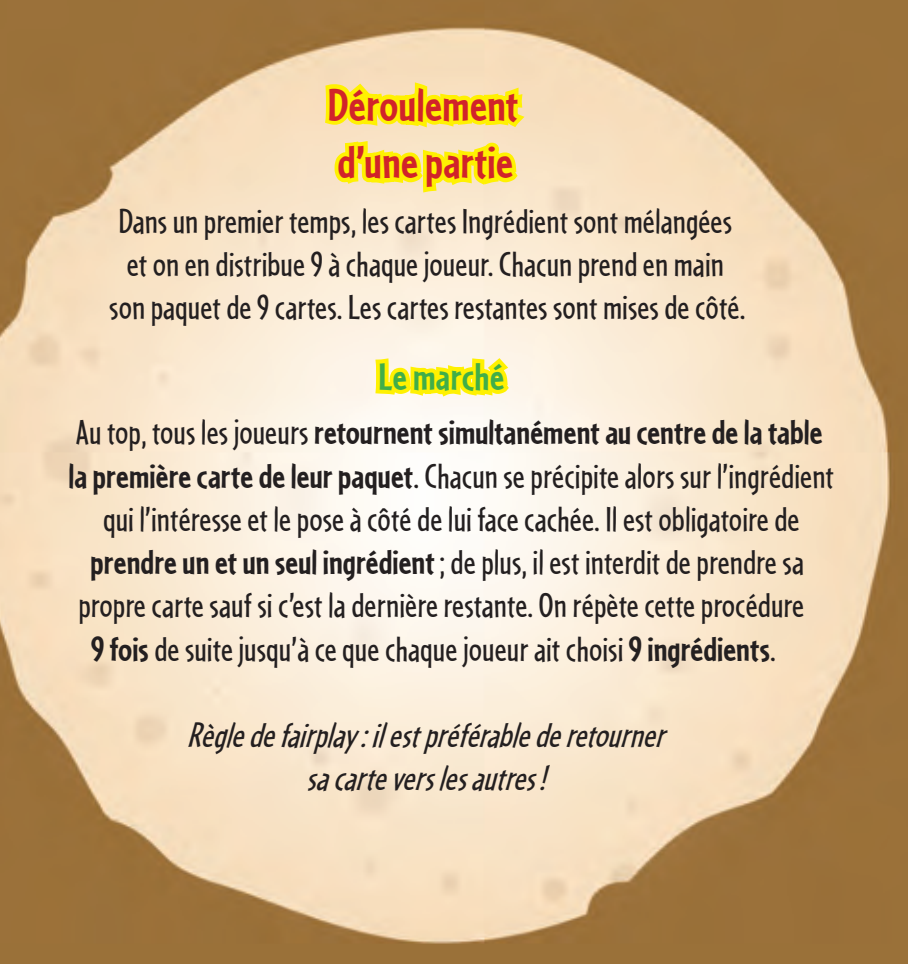
<style>
.page{position:relative;width:908px;height:964px;background:#fff}
.page>*{position:absolute;margin:0;border:0;box-sizing:border-box;transform-origin:0 0}
.titres{font:700 48px/57.6px "Cafeteria";letter-spacing:.005em;color:#d1232a}
.sous_titre{font:700 40px "Cafeteria";letter-spacing:.005em;color:#40ae49}
.courant{font:36px/43.2px "Cafeteria";color:#231f20;text-align:center}
.courant_italique{font:italic 36px/43.2px "Cafeteria";color:#231f20;text-align:center}
.courant-2{font:700 36px "Cafeteria";color:#231f20}
.s1{font-weight:400}
.s2{font-weight:700}
</style>
<div class="page">
<img style="left:0;top:0;width:907px;height:964px">
<svg style="left:321px;top:77px;width:206px;height:121px;background:#fbe967"></svg>
<svg style="left:371px;top:352px;width:143px;height:55px"></svg>
<p class="titres" style="left:328px;top:75px;width:192px">Déroulement d’une partie</p>
<p class="courant" style="left:109px;top:199px;width:637px">Dans un premier temps, les cartes Ingrédient sont mélangées et on en distribue 9 à chaque joueur. Chacun prend en main son paquet de 9 cartes. Les cartes restantes sont mises de côté.</p>
<p class="sous_titre" style="left:378px;top:354px;width:127px">Le marché</p>
<p class="courant-2" style="left:76px;top:412px;width:748px"><span class="s1">Au top, tous les joueurs</span> retournent simultanément au centre de la table</p>
<p class="courant" style="left:69px;top:454px;width:766px"><span class="s2">la première carte de leur paquet</span>. Chacun se précipite alors sur l’ingrédient</p>
<p class="courant" style="left:103px;top:497px;width:698px">qui l’intéresse et le pose à côté de lui face cachée. Il est obligatoire de</p>
<p class="courant" style="left:90px;top:540px;width:714px"><span class="s2">prendre un et un seul ingrédient</span>; de plus, il est interdit de prendre sa</p>
<p class="courant" style="left:78px;top:583px;width:727px">propre carte sauf si c’est la dernière restante. On répète cette procédure</p>
<p class="courant" style="left:91px;top:627px;width:685px"><span class="s2">9 fois</span> de suite jusqu’à ce que chaque joueur ait choisi <span class="s2">9 ingrédients</span>.</p>
<p class="courant_italique" style="left:187px;top:713px;width:489px">Règledefairplay :ilestpréférablederetourner sacarteverslesautres!</p>
</div>
